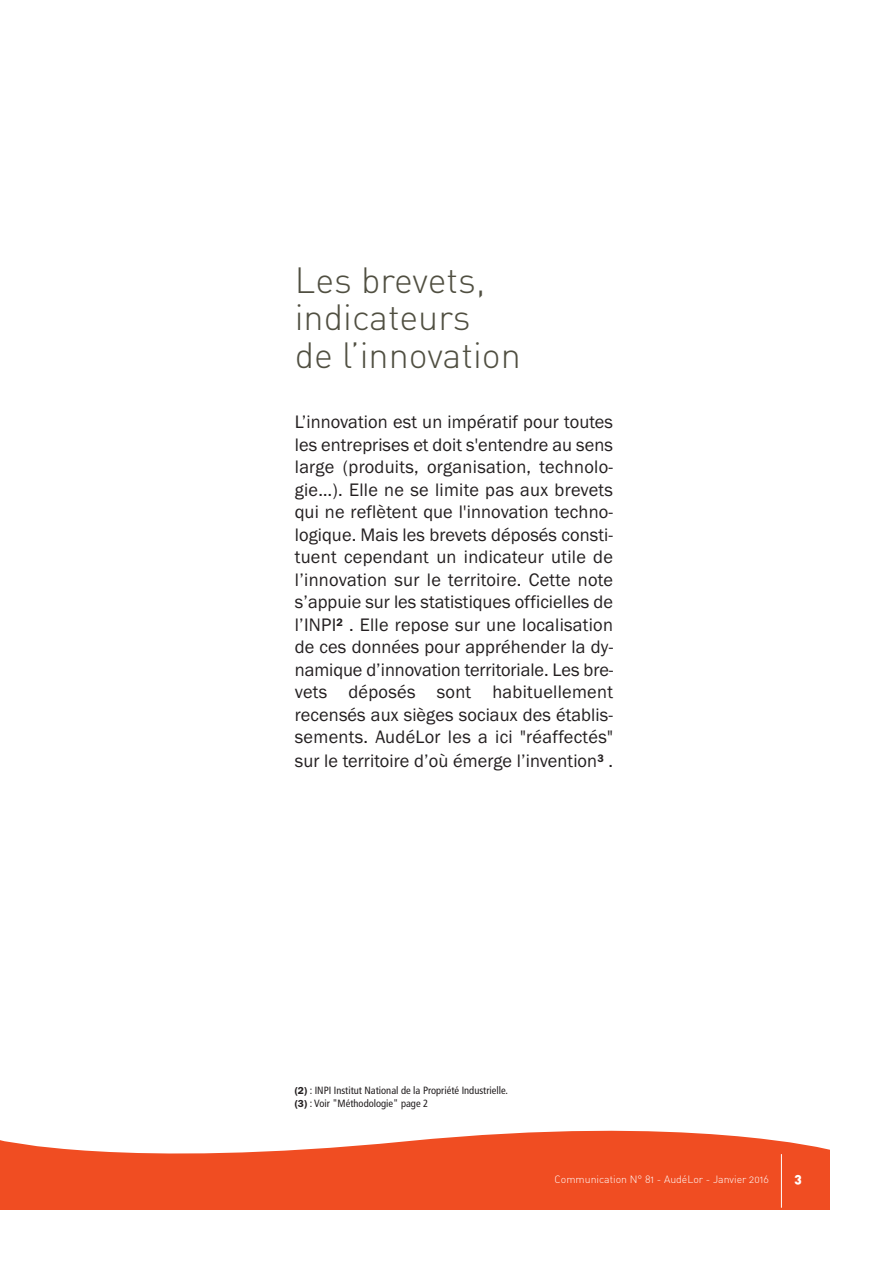
<style>
.page{position:relative;width:893px;height:1263px;background:#fff}
.page>*{position:absolute;margin:0;border:0;box-sizing:border-box;transform-origin:0 0}
.t1{font:36px/37.5px "DIN Light Alternate";color:#504f41}
.t2{font:18.75px/22.6px "Franklin Gothic";letter-spacing:.005em;color:#231f20;text-align:justify}
.t3{font:13.5px "DIN Black Alternate";color:#fff}
.t4{font:condensed 10.5px/12.6px "Frutiger";color:#231f20}
.t5{font:10.5px "DIN Light Alternate";color:#fff}
.s1{font-family:"Franklin Gothic";font-weight:600;font-stretch:normal}
</style>
<div class="page">
<svg style="left:0;top:1130px;width:829px;height:79px;fill:#f04d22"></svg>
<hr style="left:781px;top:1154px;width:1px;height:54px;background:#fff">
<h1 class="t1" style="left:295px;top:261px;width:228px">Les brevets, indicateurs<br>de l’innovation</h1>
<p class="t2" style="left:295px;top:411px;width:320px">L’innovation est un impératif pour toutes les entreprises et doit s'entendre au sens large (produits, organisation, technolo&shy;gie…). Elle ne se limite pas aux brevets qui ne reflètent que l'innovation techno&shy;logique. Mais les brevets déposés consti&shy;tuent cependant un indicateur utile de l’innovation sur le territoire. Cette note s’appuie sur les statistiques officielles de l’INPI<sup>2</sup> . Elle repose sur une localisation de ces données pour appréhender la dy&shy;namique d’innovation territoriale. Les bre&shy;vets déposés sont habituellement recensés aux sièges sociaux des établis&shy;sements. AudéLor les a ici "réaffectés" sur le territoire d’où émerge l’invention<sup>3</sup> .</p>
<p class="t4" style="left:295px;top:1084px;width:215px"><span class="s1">(2)</span> : INPI Institut National de la Propriété Industrielle. <span class="s1">(3)</span> : Voir "Méthodologie" page 2</p>
<p class="t5" style="left:555px;top:1173px;width:216px">Communication N° 81 - AudéLor - Janvier 2016</p>
<p class="t3" style="left:794px;top:1170px;width:9px">3</p>
</div>
